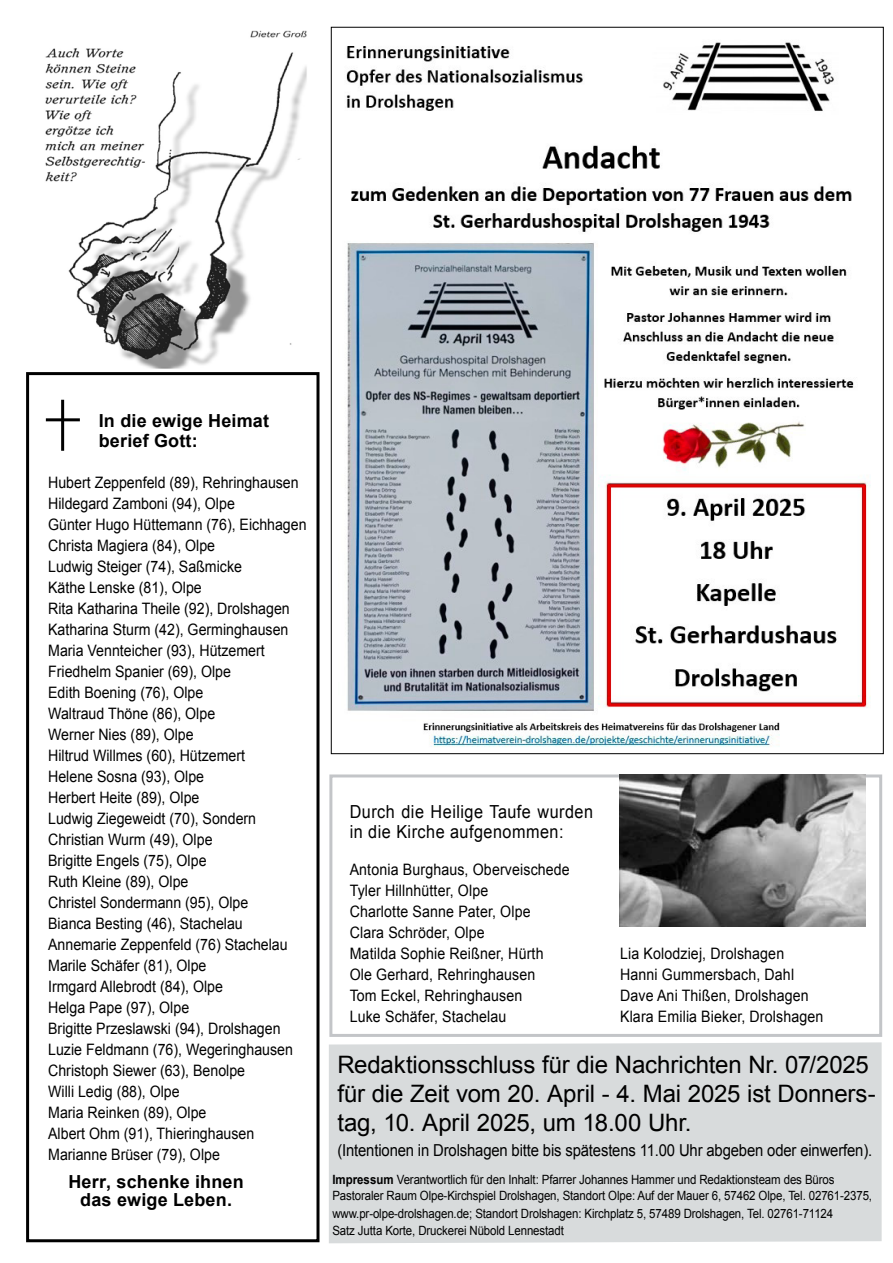
<style>
.page{position:relative;width:893px;height:1263px;background:#fff}
.page>*{position:absolute;margin:0;border:0;box-sizing:border-box;transform-origin:0 0}
.t1{font:24px/28.8px "Arial";letter-spacing:-.005em;color:#000}
.t2{font:700 18px/19.5px "Arial";letter-spacing:.01em;color:#000}
.t3{font:18px/19.5px "Arial";letter-spacing:.03em;color:#000;scale:.9 1}
.t4{font:16.5px "Arial";letter-spacing:-.01em;color:#000;scale:.9 1}
.t5{font:15.75px/21px "Arial";color:#000;scale:.9 1}
.t6{font:12.75px/16.5px "Arial";letter-spacing:-.01em;color:#000;scale:.9 1}
.s1{font-weight:700}
</style>
<div class="page">
<img style="left:45px;top:30px;width:275px;height:354px">
<img style="left:346px;top:42px;width:525px;height:705px">
<div style="left:329px;top:774px;width:553px;height:263px;border:3px solid #c3c5c8"></div>
<div style="left:26px;top:372px;width:293px;height:870px;border:3px solid #000"></div>
<img style="left:619px;top:774px;width:246px;height:152px">
<div style="left:329px;top:1042px;width:553px;height:201px;background:#d8dbdc"></div>
<hr style="left:61px;top:400px;width:3px;height:51px;background:#000">
<hr style="left:46px;top:418px;width:34px;height:3px;background:#000">
<p class="t2" style="left:99px;top:412px;width:172px">In die ewige Heimat berief Gott:</p>
<p class="t5" style="left:48px;top:472px;width:289px">Hubert Zeppenfeld (89), Rehringhausen<br>Hildegard Zamboni (94), Olpe<br>Günter Hugo Hüttemann (76), Eichhagen<br>Christa Magiera (84), Olpe<br>Ludwig Steiger (74), Saßmicke<br>Käthe Lenske (81), Olpe<br>Rita Katharina Theile (92), Drolshagen<br>Katharina Sturm (42), Germinghausen<br>Maria Vennteicher (93), Hützemert<br>Friedhelm Spanier (69), Olpe<br>Edith Boening (76), Olpe<br>Waltraud Thöne (86), Olpe<br>Werner Nies (89), Olpe<br>Hiltrud Willmes (60), Hützemert<br>Helene Sosna (93), Olpe<br>Herbert Heite (89), Olpe<br>Ludwig Ziegeweidt (70), Sondern<br>Christian Wurm (49), Olpe<br>Brigitte Engels (75), Olpe<br>Ruth Kleine (89), Olpe<br>Christel Sondermann (95), Olpe<br>Bianca Besting (46), Stachelau<br>Annemarie Zeppenfeld (76) Stachelau<br>Marile Schäfer (81), Olpe<br>Irmgard Allebrodt (84), Olpe<br>Helga Pape (97), Olpe<br>Brigitte Przeslawski (94), Drolshagen<br>Luzie Feldmann (76), Wegeringhausen<br>Christoph Siewer (63), Benolpe<br>Willi Ledig (88), Olpe<br>Maria Reinken (89), Olpe<br>Albert Ohm (91), Thieringhausen<br>Marianne Brüser (79), Olpe</p>
<p class="t2" style="left:68px;top:1173px;width:177px;line-height:18px;text-align:center">Herr, schenke ihnen das ewige Leben.</p>
<p class="t3" style="left:350px;top:802px;width:272px">Durch die Heilige Taufe wurden in die Kirche aufgenommen:</p>
<p class="t5" style="left:350px;top:859px;width:246px">Antonia Burghaus, Oberveischede<br>Tyler Hillnhütter, Olpe<br>Charlotte Sanne Pater, Olpe<br>Clara Schröder, Olpe<br>Matilda Sophie Reißner, Hürth<br>Ole Gerhard, Rehringhausen<br>Tom Eckel, Rehringhausen<br>Luke Schäfer, Stachelau</p>
<p class="t5" style="left:620px;top:943px;width:227px">Lia Kolodziej, Drolshagen<br>Hanni Gummersbach, Dahl<br>Dave Ani Thißen, Drolshagen<br>Klara Emilia Bieker, Drolshagen</p>
<h1 class="t1" style="left:337px;top:1051px;width:540px">Redaktionsschluss für die Nachrichten Nr. 07/2025 für die Zeit vom 20. April - 4. Mai 2025 ist Donners&shy;tag, 10. April 2025, um 18.00 Uhr.</h1>
<p class="t4" style="left:337px;top:1139px;width:596px">(Intentionen in Drolshagen bitte bis spätestens 11.00 Uhr abgeben oder einwerfen).</p>
<p class="t6" style="left:332px;top:1171px;width:601px"><span class="s1">Impressum</span> Verantwortlich für den Inhalt: Pfarrer Johannes Hammer und Redaktionsteam des Büros<br>Pastoraler Raum Olpe-Kirchspiel Drolshagen, Standort Olpe: Auf der Mauer 6, 57462 Olpe, Tel. 02761-2375,</p>
<p class="t6" style="left:332px;top:1205px;width:558px">www.pr-olpe-drolshagen.de; Standort Drolshagen: Kirchplatz 5, 57489 Drolshagen, Tel. 02761-71124<br>Satz Jutta Korte, Druckerei Nübold Lennestadt</p>
</div>
